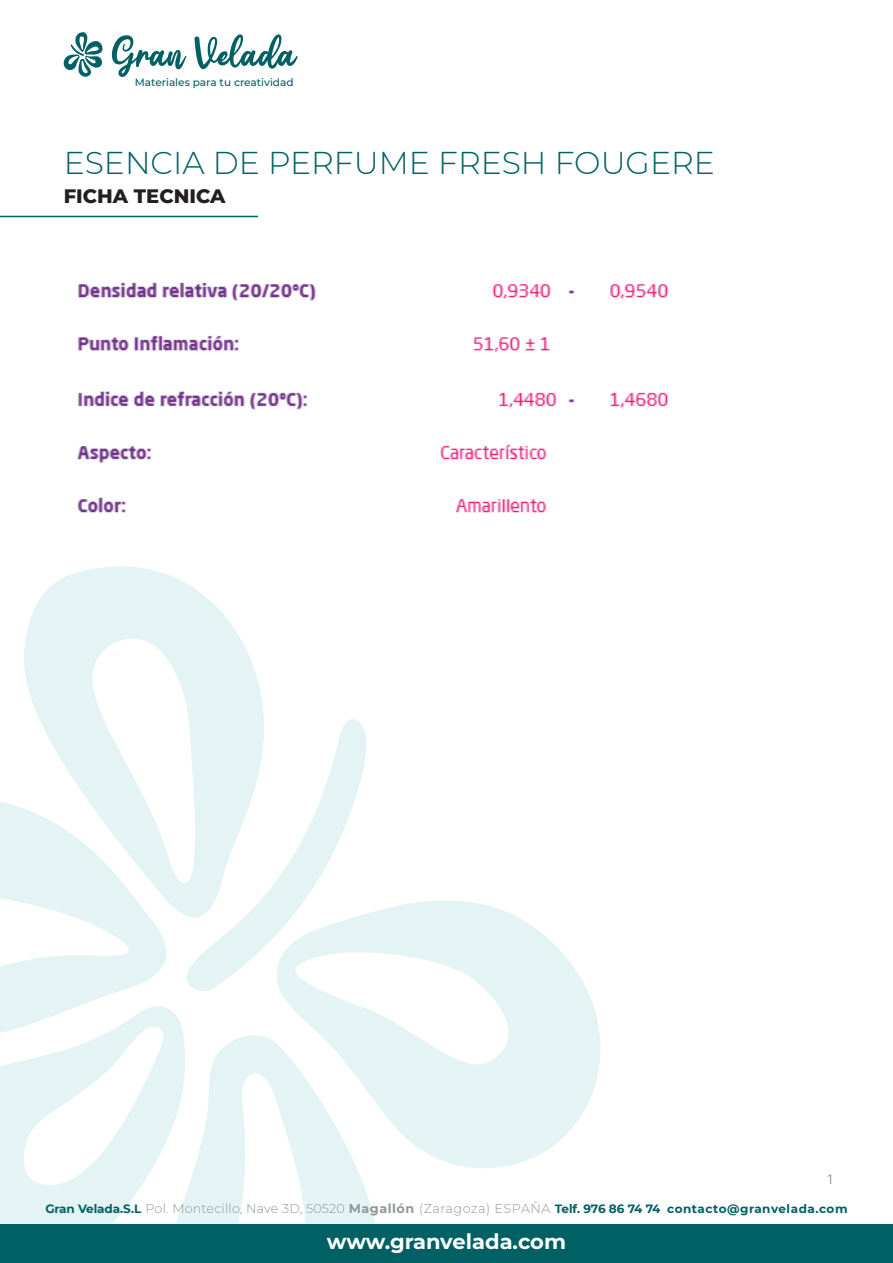
<style>
.page{position:relative;width:893px;height:1263px;background:#fff}
.page>*{position:absolute;margin:0;border:0;box-sizing:border-box;transform-origin:0 0}
.t1{font:300 31.5px "Montserrat";color:#006063}
.t2{font:700 21px "Montserrat";color:#fff}
.t3{font:800 19.5px "Montserrat";color:#231f20}
.t4{font:13.5px "Segoe UI";color:#939598}
.t5{font:700 12px "Montserrat";letter-spacing:.015em;color:#006063}
.t6{font:500 10.5px "Montserrat";color:#006063}
.s1{font-weight:300;font-size:12.75px;color:#919698}
.s2{font-size:12.75px;color:#919698}
</style>
<div class="page">
<svg style="left:0;top:802px;width:167px;height:199px"></svg>
<svg style="left:283px;top:900px;width:318px;height:268px;fill:#e4f4f4"></svg>
<svg style="left:21px;top:566px;width:243px;height:383px;fill:#e4f4f4"></svg>
<svg style="left:0;top:1001px;width:182px;height:223px;fill:#e4f4f4"></svg>
<svg style="left:156px;top:1027px;width:232px;height:197px;fill:#e4f4f4"></svg>
<svg style="left:186px;top:714px;width:181px;height:282px"></svg>
<svg style="left:112px;top:35px;width:74px;height:42px"></svg>
<svg style="left:195px;top:34px;width:103px;height:35px"></svg>
<svg style="left:63px;top:32px;width:40px;height:45px"></svg>
<div style="left:0;top:1224px;width:893px;height:39px;background:#006063"></div>
<hr style="left:0;top:216px;width:258px;height:1px;background:#006063">
<img style="left:77px;top:282px;width:592px;height:231px">
<p class="t6" style="left:135px;top:75px;width:160px">Materiales para tu creatividad</p>
<h1 class="t1" style="left:64px;top:142px;width:653px">ESENCIA DE PERFUME FRESH FOUGERE</h1>
<h3 class="t3" style="left:64px;top:182px;width:163px">FICHA TECNICA</h3>
<p class="t4" style="left:826px;top:1167px;width:9px">1</p>
<p class="t5" style="left:45px;top:1200px;width:804px">Gran Velada.S.L <span class="s1">Pol. Montecillo, Nave 3D, 50520</span> <span class="s2">Magallón</span> <span class="s1">(Zaragoza) ESPAÑA</span> Telf. 976 86 74 74 contacto@granvelada.com</p>
<h2 class="t2" style="left:327px;top:1226px;width:241px">www.granvelada.com</h2>
</div>
